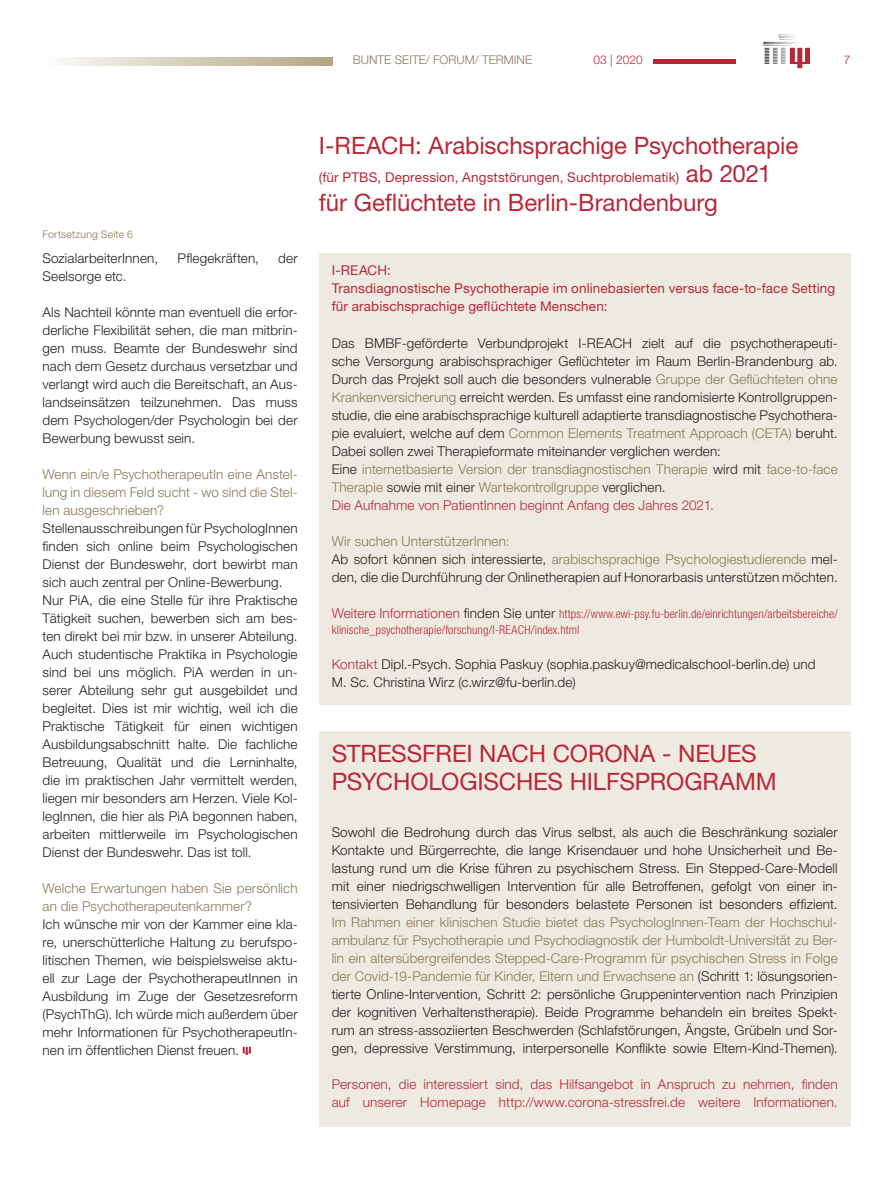
<style>
.page{position:relative;width:893px;height:1191px;background:#fff}
.page>*{position:absolute;margin:0;border:0;box-sizing:border-box;transform-origin:0 0}
.t1{font:24px/28.5px "Helvetica Neue LT Std";letter-spacing:-.005em;color:#b72837}
.t2{font:300 13.5px/18px "Helvetica Neue LT Std";letter-spacing:.01em;color:#231f20;text-align:justify}
.t3{font:13.5px/18px "Helvetica Neue LT Std";letter-spacing:.01em;color:#b72837}
.t4{font:300 13.5px/18px "Helvetica Neue LT Std";letter-spacing:.01em;color:#8a7758;text-align:justify}
.t5{font:300 13.5px/18px "Helvetica Neue LT Std";letter-spacing:.01em;color:#b72837}
.t6{font:300 condensed 12px/16.5px "Helvetica Neue LT Std";letter-spacing:.01em;color:#b72837}
.t7{font:300 12px "Helvetica Neue LT Std";color:#8a7758}
.t8{font:300 12px "Helvetica Neue LT Std";color:#b72837}
.t9{font:300 10.5px "Helvetica Neue LT Std";letter-spacing:.02em;color:#8a7758}
.s1{font-size:24px}
.s2{color:#8a7758}
.s3{color:#b72837}
.s4{font-stretch:normal;font-size:13.5px}
.s5{font-stretch:normal;font-size:13.5px;color:#231f20}
</style>
<div class="page">
<hr style="left:653px;top:60px;width:82px;height:4px;background:#b72837">
<svg style="left:763px;top:35px;width:47px;height:33px"></svg>
<svg style="left:62px;top:57px;width:271px;height:8px;background:#d4ccb8"></svg>
<svg style="left:243px;top:1046px;width:8px;height:9px"></svg>
<div style="left:319px;top:253px;width:531px;height:451px;background:#eeeae1"></div>
<div style="left:319px;top:731px;width:531px;height:396px;background:#eeeae1"></div>
<p class="t7" style="left:353px;top:52px;width:181px">BUNTE SEITE/ FORUM/ TERMINE</p>
<p class="t8" style="left:593px;top:52px;width:51px">03 | 2020</p>
<p class="t8" style="left:844px;top:52px;width:8px">7</p>
<p class="t9" style="left:43px;top:228px;width:92px">Fortsetzung Seite 6</p>
<p class="t2" style="left:43px;top:249px;width:117px">SozialarbeiterInnen,</p>
<p class="t2" style="left:177px;top:249px;width:83px">Pflegekräften,</p>
<p class="t2" style="left:278px;top:249px;width:21px">der</p>
<p class="t2" style="left:43px;top:267px;width:86px">Seelsorge etc.</p>
<p class="t2" style="left:43px;top:303px;width:257px">Als Nachteil könnte man eventuell die erfor&shy;derliche Flexibilität sehen, die man mitbrin&shy;gen muss. Beamte der Bundeswehr sind nach dem Gesetz durchaus versetzbar und verlangt wird auch die Bereitschaft, an Aus&shy;landseinsätzen teilzunehmen. Das muss dem Psychologen/der Psychologin bei der Bewerbung bewusst sein.</p>
<p class="t4" style="left:43px;top:465px;width:257px">Wenn ein/e PsychotherapeutIn eine Anstel&shy;lung in diesem Feld sucht - wo sind die Stel&shy;len ausgeschrieben?</p>
<p class="t2" style="left:43px;top:519px;width:257px;text-align:left">Stellenausschreibungen für PsychologInnen finden sich online beim Psychologischen Dienst der Bundeswehr, dort bewirbt man sich auch zentral per Online-Bewerbung.<br>Nur PiA, die eine Stelle für ihre Praktische Tätigkeit suchen, bewerben sich am bes&shy;ten direkt bei mir bzw. in unserer Abteilung.<br>Auch studentische Praktika in Psychologie sind bei uns möglich. PiA werden in un&shy;serer Abteilung sehr gut ausgebildet und begleitet. Dies ist mir wichtig, weil ich die Praktische Tätigkeit für einen wichtigen Ausbildungsabschnitt halte. Die fachliche Betreuung, Qualität und die Lerninhalte, die im praktischen Jahr vermittelt werden, liegen mir besonders am Herzen. Viele Kol&shy;legInnen, die hier als PiA begonnen haben, arbeiten mittlerweile im Psychologischen Dienst der Bundeswehr. Das ist toll.</p>
<p class="t4" style="left:43px;top:878px;width:257px">Welche Erwartungen haben Sie persönlich an die Psychotherapeutenkammer?</p>
<p class="t2" style="left:43px;top:914px;width:257px">Ich wünsche mir von der Kammer eine kla&shy;re, unerschütterliche Haltung zu berufspo&shy;litischen Themen, wie beispielsweise aktu&shy;ell zur Lage der PsychotherapeutInnen in Ausbildung im Zuge der Gesetzesreform (PsychThG). Ich würde mich außerdem über mehr Informationen für PsychotherapeutIn&shy;nen im öffentlichen Dienst freuen.</p>
<h1 class="t1" style="left:319px;top:130px;width:481px">I-REACH: Arabischsprachige Psychotherapie</h1>
<p class="t3" style="left:319px;top:168px;width:454px">(für PTBS, Depression, Angststörungen, Suchtproblematik) <span class="s1">ab 2021</span></p>
<h1 class="t1" style="left:319px;top:187px;width:401px">für Geflüchtete in Berlin-Brandenburg</h1>
<p class="t3" style="left:332px;top:261px;width:505px">I-REACH:<br>Transdiagnostische Psychotherapie im onlinebasierten versus face-to-face Setting für arabischsprachige geflüchtete Menschen:</p>
<p class="t2" style="left:332px;top:333px;width:508px;text-align:left">Das BMBF-geförderte Verbundprojekt I-REACH zielt auf die psychotherapeuti&shy;sche Versorgung arabischsprachiger Geflüchteter im Raum Berlin-Brandenburg ab.<br>Durch das Projekt soll auch die besonders vulnerable <span class="s2">Gruppe der Geflüchteten ohne Krankenversicherung</span> erreicht werden. Es umfasst eine randomisierte Kontrollgruppen&shy;studie, die eine arabischsprachige kulturell adaptierte transdiagnostische Psychothera&shy;pie evaluiert, welche auf dem <span class="s2">Common Elements Treatment Approach (CETA)</span> beruht.<br>Dabei sollen zwei Therapieformate miteinander verglichen werden:<br>Eine <span class="s2">internetbasierte Version der transdiagnostischen Therapie</span> wird mit <span class="s2">face-to-face Therapie</span> sowie mit einer <span class="s2">Wartekontrollgruppe</span> verglichen.<br><span class="s3">Die Aufnahme von PatientInnen beginnt Anfang des Jahres 2021.</span></p>
<p class="t2" style="left:332px;top:531px;width:508px;text-align:left"><span class="s2">Wir suchen UnterstützerInnen:<br></span>Ab sofort können sich interessierte, <span class="s2">arabischsprachige Psychologiestudierende</span> mel&shy;den, die die Durchführung der Onlinetherapien auf Honorarbasis unterstützen möchten.</p>
<p class="t6" style="left:332px;top:605px;width:507px"><span class="s4">Weitere Informationen</span> <span class="s5">finden Sie unter</span> https://www.ewi-psy.fu-berlin.de/einrichtungen/arbeitsbereiche/ klinische_psychotherapie/forschung/I-REACH/index.html</p>
<p class="t2" style="left:332px;top:654px;width:485px"><span class="s3">Kontakt</span> Dipl.-Psych. Sophia Paskuy (sophia.paskuy@medicalschool-berlin.de) und<br>M. Sc. Christina Wirz (c.wirz@fu-berlin.de)</p>
<h1 class="t1" style="left:332px;top:738px;width:447px">STRESSFREI NACH CORONA - NEUES<br>PSYCHOLOGISCHES HILFSPROGRAMM</h1>
<p class="t2" style="left:332px;top:822px;width:508px">Sowohl die Bedrohung durch das Virus selbst, als auch die Beschränkung sozialer Kontakte und Bürgerrechte, die lange Krisendauer und hohe Unsicherheit und Be&shy;lastung rund um die Krise führen zu psychischem Stress. Ein Stepped-Care-Modell mit einer niedrigschwelligen Intervention für alle Betroffenen, gefolgt von einer in&shy;tensivierten Behandlung für besonders belastete Personen ist besonders effizient.</p>
<p class="t2" style="left:332px;top:912px;width:508px"><span class="s2">Im Rahmen einer klinischen Studie bietet das PsychologInnen-Team der Hochschul&shy;ambulanz für Psychotherapie und Psychodiagnostik der Humboldt-Universität zu Ber&shy;lin ein altersübergreifendes Stepped-Care-Programm für psychischen Stress in Folge der Covid-19-Pandemie für Kinder, Eltern und Erwachsene an</span> (Schritt 1: lösungsorien&shy;tierte Online-Intervention, Schritt 2: persönliche Gruppenintervention nach Prinzipien der kognitiven Verhaltenstherapie). Beide Programme behandeln ein breites Spekt&shy;rum an stress-assoziierten Beschwerden (Schlafstörungen, Ängste, Grübeln und Sor&shy;gen, depressive Verstimmung, interpersonelle Konflikte sowie Eltern-Kind-Themen).</p>
<p class="t5" style="left:332px;top:1074px;width:507px">Personen, die interessiert sind, das Hilfsangebot in Anspruch zu nehmen, finden auf unserer Homepage http://www.corona-stressfrei.de weitere Informationen.</p>
</div>
